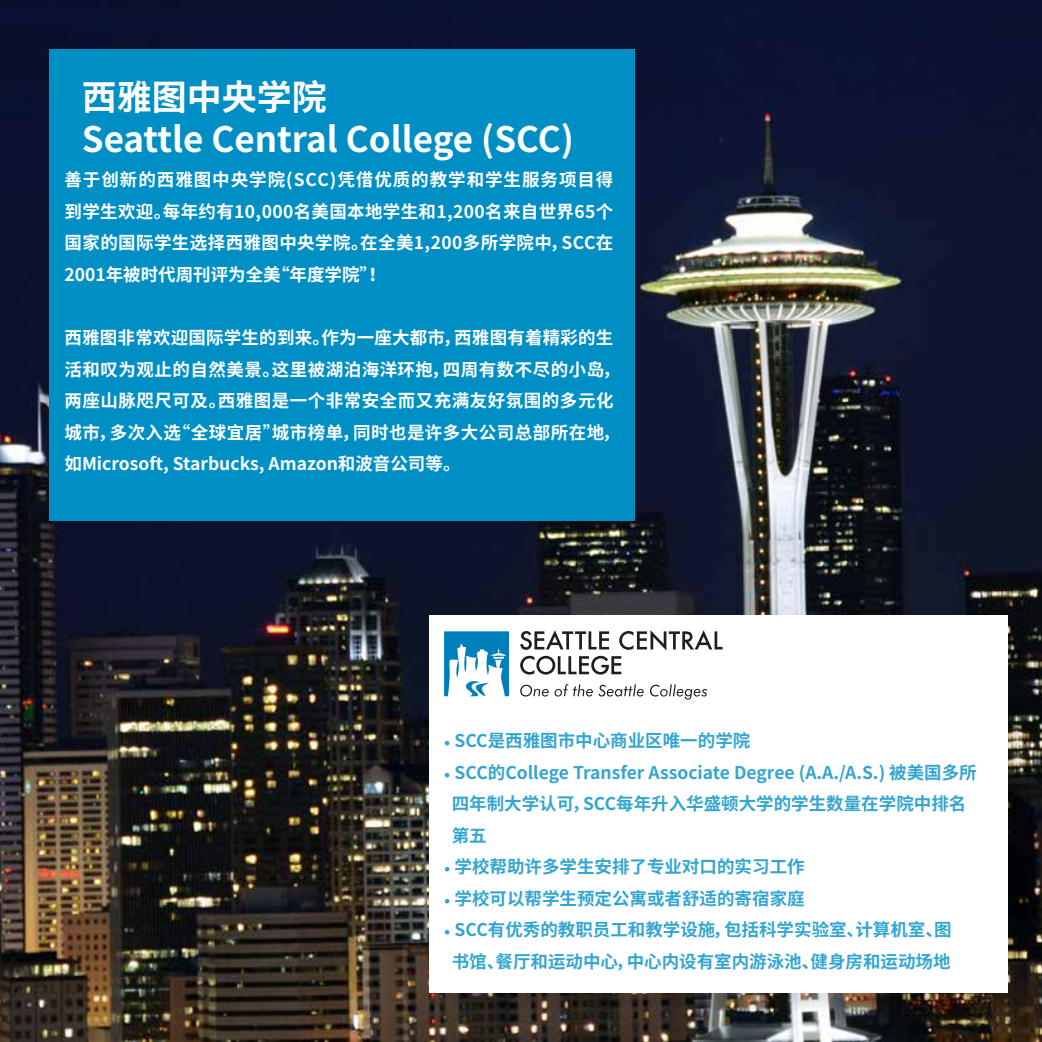
<style>
.page{position:relative;width:1042px;height:1042px;background:#fff}
.page>*{position:absolute;margin:0;border:0;box-sizing:border-box;transform-origin:0 0}
.t1{font:700 35px/42px "Noto Sans Hans";color:#fff}
.t2{font:700 17.5px/31.5px "Noto Sans Hans";letter-spacing:.025em;color:#fff;text-align:justify}
.t3{font:700 17.5px/31.5px "Noto Sans Hans";color:#008fc5}
.s1{font-family:"Minion Pro";font-weight:400}
</style>
<div class="page">
<img style="left:0;top:0;width:1042px;height:1042px">
<div style="left:50px;top:50px;width:585px;height:471px;background:#008fc5"></div>
<div style="left:432px;top:618px;width:597px;height:396px;background:#000;opacity:.1"></div>
<div style="left:429px;top:615px;width:578px;height:377px;background:#fff"></div>
<svg style="left:444px;top:631px;width:65px;height:65px"></svg>
<svg style="left:520px;top:684px;width:187px;height:15px"></svg>
<svg style="left:520px;top:630px;width:89px;height:20px"></svg>
<svg style="left:619px;top:630px;width:103px;height:20px"></svg>
<svg style="left:520px;top:656px;width:101px;height:18px"></svg>
<h1 class="t1" style="left:82px;top:77px;width:494px">西雅图中央学院<br>Seattle Central College (SCC)</h1>
<p class="t2" style="left:65px;top:165px;width:550px">善于创新的西雅图中央学院(SCC)凭借优质的教学和学生服务项目得到学生欢迎。每年约有10,000名美国本地学生和1,200名来自世界65个国家的国际学生选择西雅图中央学院。在全美1,200多所学院中，SCC在2001年被时代周刊评为全美“年度学院”！</p>
<p class="t2" style="left:65px;top:322px;width:557px;text-align:left">西雅图非常欢迎国际学生的到来。作为一座大都市，西雅图有着精彩的生活和叹为观止的自然美景。这里被湖泊海洋环抱，四周有数不尽的小岛，两座山脉咫尺可及。西雅图是一个非常安全而又充满友好氛围的多元化城市，多次入选“全球宜居”城市榜单，同时也是许多大公司总部所在地，如Microsoft, Starbucks, Amazon和波音公司等。</p>
<p class="t3" style="left:444px;top:725px;width:308px"><span class="s1">•</span> SCC是西雅图市中心商业区唯一的学院</p>
<p class="t3" style="left:452px;top:757px;width:526px;text-indent:-8px"><span class="s1">•</span> SCC的College Transfer Associate Degree (A.A./A.S.) 被美国多所四年制大学认可，SCC每年升入华盛顿大学的学生数量在学院中排名第五</p>
<p class="t3" style="left:444px;top:851px;width:362px"><span class="s1">•</span> 学校帮助许多学生安排了专业对口的实习工作</p>
<p class="t3" style="left:444px;top:883px;width:362px"><span class="s1">•</span> 学校可以帮学生预定公寓或者舒适的寄宿家庭</p>
<p class="t3" style="left:444px;top:914px;width:509px;text-align:center"><span class="s1">•</span> SCC有优秀的教职员工和教学设施，包括科学实验室、计算机室、图书馆、餐厅和运动中心，中心内设有室内游泳池、健身房和运动场地</p>
</div>
